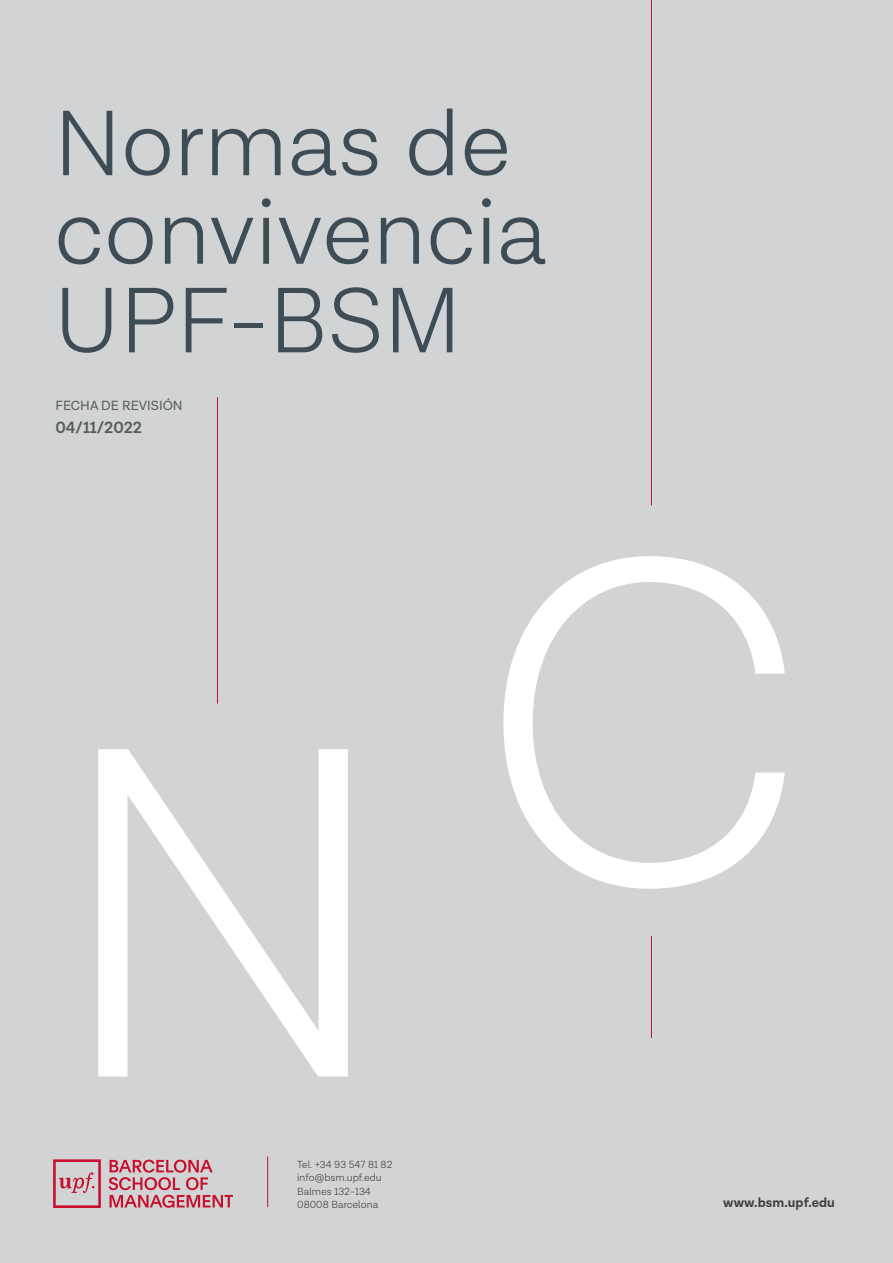
<style>
.page{position:relative;width:893px;height:1263px;background:#d1d3d4}
.page>*{position:absolute;margin:0;border:0;box-sizing:border-box;transform-origin:0 0}
.t1{font:300 480px "Lota Grotesque";color:#fff}
.t2{font:300 94.5px/88.5px "Lota Grotesque";color:#3e4d55}
.t3{font:600 16.5px "Lota Grotesque";color:#585b5c}
.t4{font:13.5px "Lota Grotesque";color:#585b5c}
.t5{font:700 13.5px "Lota Grotesque";letter-spacing:.005em;color:#414042}
.t6{font:300 10.5px/13.5px "Lota Grotesque";letter-spacing:.005em;color:#414042}
</style>
<div class="page">
<hr style="left:217px;top:397px;width:1px;height:306px;background:#c8102e">
<hr style="left:651px;top:0;width:1px;height:505px;background:#c8102e">
<hr style="left:651px;top:936px;width:1px;height:102px;background:#c8102e">
<svg style="left:53px;top:1159px;width:48px;height:49px"></svg>
<svg style="left:109px;top:1159px;width:124px;height:49px"></svg>
<hr style="left:267px;top:1156px;width:1px;height:51px;background:#c8102e">
<h2 class="t2" style="left:54px;top:101px;width:495px">Normas de convivencia<br>UPF-BSM</h2>
<p class="t4" style="left:56px;top:398px;width:129px">FECHA DE REVISIÓN</p>
<h3 class="t3" style="left:56px;top:418px;width:88px">04/11/2022</h3>
<h1 class="t1" style="left:52px;top:560px;width:757px">NC</h1>
<p class="t6" style="left:297px;top:1157px;width:97px">Tel. +34 93 547 81 82 info@bsm.upf.edu<br>Balmes 132–134<br>08008 Barcelona</p>
<p class="t5" style="left:723px;top:1195px;width:113px">www.bsm.upf.edu</p>
</div>
